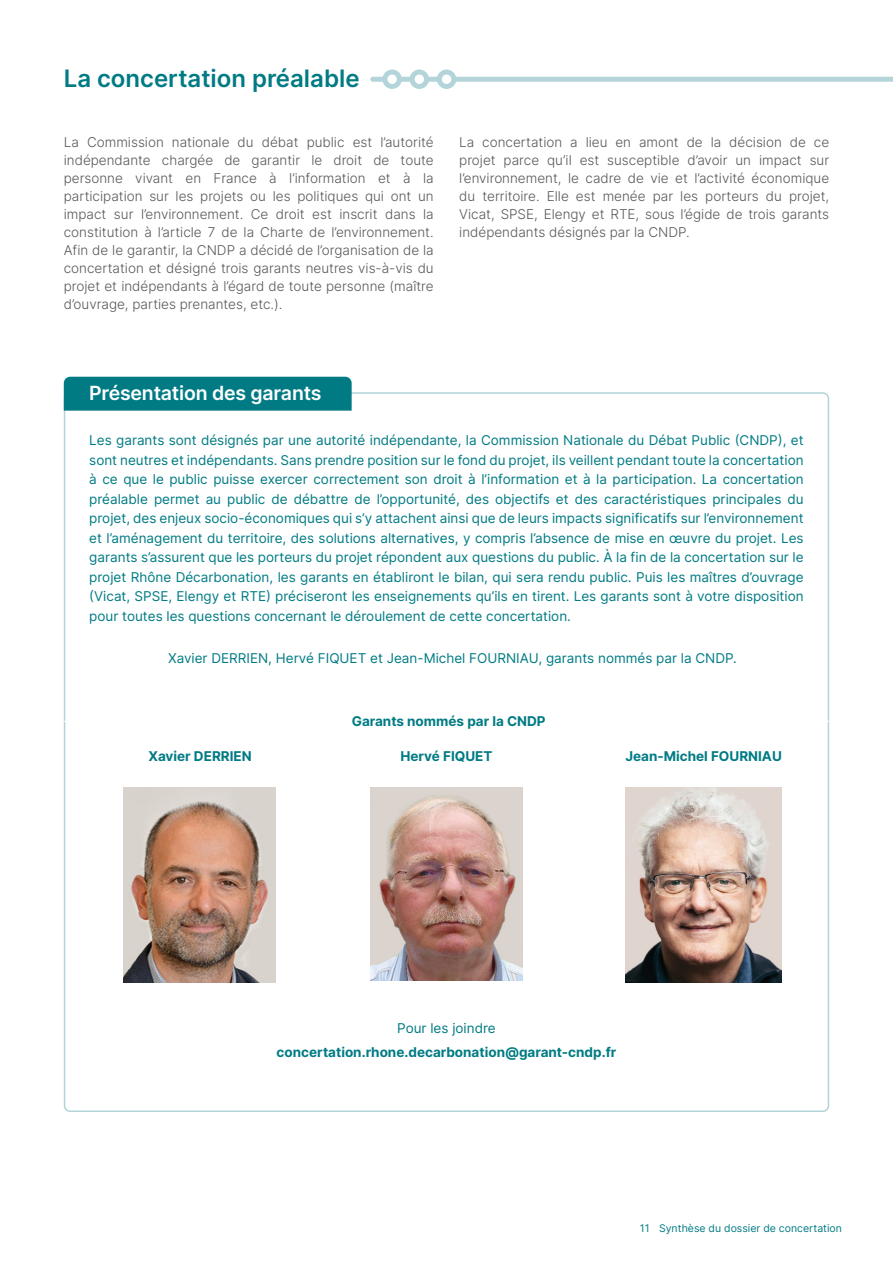
<style>
.page{position:relative;width:893px;height:1263px;background:#fff}
.page>*{position:absolute;margin:0;border:0;box-sizing:border-box;transform-origin:0 0}
.t1{font:600 24px "Inter";color:#007b84}
.t2{font:600 19.5px "Inter";letter-spacing:-.01em;color:#fff}
.t3{font:13.5px/19.5px "Inter";color:#007b84;text-align:justify}
.t4{font:300 13.5px/18px "Inter";color:#575756;text-align:justify}
.t5{font:700 13.5px "Inter";color:#007b84}
.t6{font:10.5px "Inter";color:#007b84}
</style>
<div class="page">
<svg style="left:370px;top:70px;width:523px;height:19px"></svg>
<div style="left:64px;top:377px;width:288px;height:34px;background:#007b84"></div>
<img style="left:626px;top:788px;width:155px;height:194px">
<img style="left:124px;top:788px;width:152px;height:194px">
<img style="left:370px;top:788px;width:153px;height:192px">
<h1 class="t1" style="left:64px;top:61px;width:297px">La concertation préalable</h1>
<p class="t4" style="left:64px;top:133px;width:371px">La Commission nationale du débat public est l’autorité indépendante chargée de garantir le droit de toute personne vivant en France à l’information et à la participation sur les projets ou les politiques qui ont un impact sur l’environnement. Ce droit est inscrit dans la constitution à l’article 7 de la Charte de l’environnement.<br>Afin de le garantir, la CNDP a décidé de l’organisation de la concertation et désigné trois garants neutres vis-à-vis du projet et indépendants à l’égard de toute personne (maître d’ouvrage, parties prenantes, etc.).</p>
<p class="t4" style="left:459px;top:133px;width:371px">La concertation a lieu en amont de la décision de ce projet parce qu’il est susceptible d’avoir un impact sur l’environnement, le cadre de vie et l’activité économique du territoire. Elle est menée par les porteurs du projet, Vicat, SPSE, Elengy et RTE, sous l’égide de trois garants indépendants désignés par la CNDP.</p>
<h2 class="t2" style="left:89px;top:379px;width:234px">Présentation des garants</h2>
<p class="t3" style="left:89px;top:430px;width:716px">Les garants sont désignés par une autorité indépendante, la Commission Nationale du Débat Public (CNDP), et sont neutres et indépendants. Sans prendre position sur le fond du projet, ils veillent pendant toute la concertation à ce que le public puisse exercer correctement son droit à l’information et à la participation. La concertation préalable permet au public de débattre de l’opportunité, des objectifs et des caractéristiques principales du projet, des enjeux socio-économiques qui s’y attachent ainsi que de leurs impacts significatifs sur l’environnement et l’aménagement du territoire, des solutions alternatives, y compris l’absence de mise en œuvre du projet. Les garants s’assurent que les porteurs du projet répondent aux questions du public. À la fin de la concertation sur le projet Rhône Décarbonation, les garants en établiront le bilan, qui sera rendu public. Puis les maîtres d’ouvrage (Vicat, SPSE, Elengy et RTE) préciseront les enseignements qu’ils en tirent. Les garants sont à votre disposition pour toutes les questions concernant le déroulement de cette concertation.</p>
<p class="t3" style="left:168px;top:648px;width:570px">Xavier DERRIEN, Hervé FIQUET et Jean-Michel FOURNIAU, garants nommés par la CNDP.</p>
<p class="t5" style="left:352px;top:711px;width:195px">Garants nommés par la CNDP</p>
<p class="t5" style="left:148px;top:746px;width:105px">Xavier DERRIEN</p>
<p class="t5" style="left:400px;top:746px;width:94px">Hervé FIQUET</p>
<p class="t5" style="left:625px;top:746px;width:158px">Jean-Michel FOURNIAU</p>
<p class="t3" style="left:397px;top:1018px;width:100px">Pour les joindre</p>
<p class="t5" style="left:277px;top:1043px;width:341px">concertation.rhone.decarbonation@garant-cndp.fr</p>
<p class="t6" style="left:640px;top:1221px;width:204px">11 Synthèse du dossier de concertation</p>
</div>
